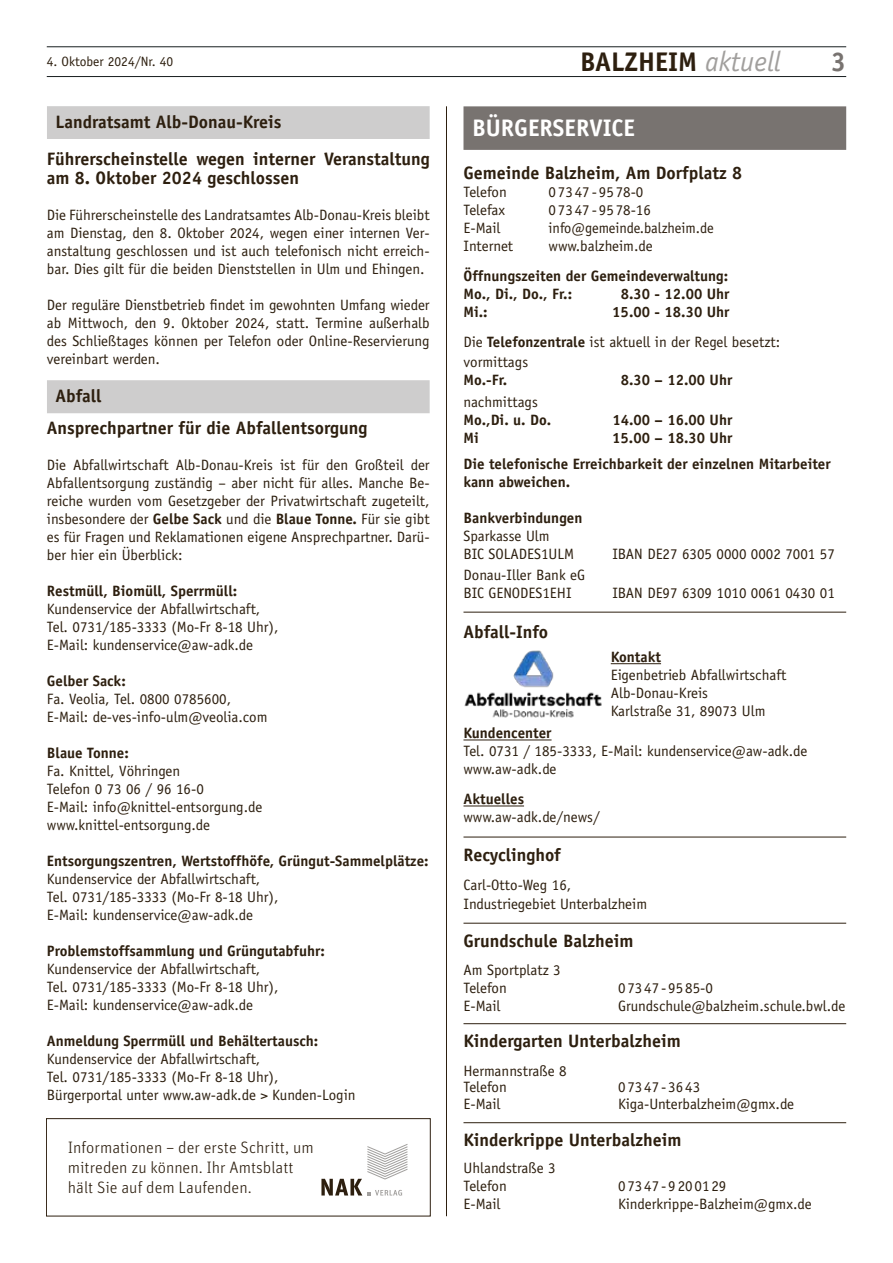
<style>
.page{position:relative;width:893px;height:1263px;background:#fff}
.page>*{position:absolute;margin:0;border:0;box-sizing:border-box;transform-origin:0 0}
.t1{font:700 27px "Officina Sans";color:#2d1f0f}
.t2{font:700 27px "Officina Sans";color:#787370}
.t3{font:700 24px "Officina Sans";color:#fff}
.t4{font:700 18px/36.9px "Officina Sans";color:#2d1f0f}
.t5{font:300 16.5px/20.2px "Unit Pro";color:#2d1f0f}
.t6{font:15px/18px "Officina Sans";color:#2d1f0f}
.t7{font:700 15px/18px "Officina Sans";color:#2d1f0f}
.t8{font:15px "Officina Sans";color:#2d1f0f;scale:.96 1}
.t9{font:15px "Officina Sans";letter-spacing:.06em;color:#2d1f0f}
.t10{font:13.5px "Officina Sans";color:#2d1f0f}
.s1{font-weight:400;font-style:italic;font-size:28.35px;color:#a19f9d}
.s2{font-weight:700}
</style>
<div class="page">
<hr style="left:47px;top:76px;width:799px;height:1px;background:#171d1f">
<hr style="left:47px;top:47px;width:799px;height:1px;background:#171d1f">
<hr style="left:446px;top:106px;width:1px;height:1110px;background:#2d1f0f">
<div style="left:47px;top:106px;width:383px;height:33px;background:#cecdcd"></div>
<div style="left:47px;top:380px;width:383px;height:33px;background:#cecdcd"></div>
<hr style="left:463px;top:612px;width:383px;height:1px;background:#2d1f0f">
<hr style="left:611px;top:663px;width:50px;height:1px;background:#2d1f0f">
<hr style="left:463px;top:740px;width:89px;height:1px;background:#2d1f0f">
<hr style="left:463px;top:806px;width:61px;height:1px;background:#2d1f0f">
<hr style="left:463px;top:837px;width:383px;height:1px;background:#2d1f0f">
<hr style="left:463px;top:923px;width:383px;height:1px;background:#2d1f0f">
<hr style="left:463px;top:1023px;width:383px;height:1px;background:#2d1f0f">
<hr style="left:463px;top:1122px;width:383px;height:1px;background:#2d1f0f">
<div style="left:463px;top:106px;width:383px;height:43px;background:#787370"></div>
<img style="left:464px;top:650px;width:138px;height:68px">
<svg style="left:321px;top:1144px;width:87px;height:51px"></svg>
<div style="left:46px;top:1118px;width:384px;height:98px;border:1px solid #2d1f0f"></div>
<h1 class="t1" style="left:580px;top:45px;width:202px">BALZHEIM <span class="s1">aktuell</span></h1>
<p class="t10" style="left:47px;top:53px;width:128px">4. Oktober 2024/Nr. 40</p>
<h1 class="t2" style="left:831px;top:45px;width:17px">3</h1>
<p class="t4" style="left:47px;top:103px;width:384px;text-indent:9px">Landratsamt Alb-Donau-Kreis<br>Führerscheinstelle wegen interner Veranstaltung</p>
<p class="t4" style="left:47px;top:160px;width:254px">am 8. Oktober 2024 geschlossen</p>
<p class="t6" style="left:47px;top:206px;width:384px;text-align:justify">Die Führerscheinstelle des Landratsamtes Alb-Donau-Kreis bleibt am Dienstag, den 8. Oktober 2024, wegen einer internen Ver&shy;anstaltung geschlossen und ist auch telefonisch nicht erreich&shy;bar. Dies gilt für die beiden Dienststellen in Ulm und Ehingen.</p>
<p class="t6" style="left:47px;top:296px;width:384px;text-align:justify">Der reguläre Dienstbetrieb findet im gewohnten Umfang wieder ab Mittwoch, den 9. Oktober 2024, statt. Termine außerhalb des Schließtages können per Telefon oder Online-Reservierung vereinbart werden.</p>
<p class="t4" style="left:47px;top:380px;width:322px;line-height:32.1px;text-indent:9px">Abfall<br>Ansprechpartner für die Abfallentsorgung</p>
<p class="t6" style="left:47px;top:456px;width:384px;text-align:justify">Die Abfallwirtschaft Alb-Donau-Kreis ist für den Großteil der Abfallentsorgung zuständig – aber nicht für alles. Manche Be&shy;reiche wurden vom Gesetzgeber der Privatwirtschaft zugeteilt, insbesondere der <span class="s2">Gelbe Sack</span> und die <span class="s2">Blaue Tonne.</span> Für sie gibt es für Fragen und Reklamationen eigene Ansprechpartner. Darü&shy;ber hier ein Überblick:</p>
<p class="t7" style="left:47px;top:582px;width:192px">Restmüll, Biomüll, Sperrmüll:</p>
<p class="t6" style="left:47px;top:600px;width:233px">Kundenservice der Abfallwirtschaft,<br>Tel. 0731/185-3333 (Mo-Fr 8-18 Uhr),<br>E-Mail: kundenservice@aw-adk.de</p>
<p class="t7" style="left:47px;top:672px;width:80px">Gelber Sack:</p>
<p class="t6" style="left:47px;top:690px;width:222px">Fa. Veolia, Tel. 0800 0785600,<br>E-Mail: de-ves-info-ulm@veolia.com</p>
<p class="t7" style="left:47px;top:744px;width:83px">Blaue Tonne:</p>
<p class="t6" style="left:47px;top:762px;width:217px">Fa. Knittel, Vöhringen<br>Telefon 0 73 06 / 96 16-0<br>E-Mail: info@knittel-entsorgung.de www.knittel-entsorgung.de</p>
<p class="t7" style="left:47px;top:852px;width:383px">Entsorgungszentren, Wertstoffhöfe, Grüngut-Sammelplätze:</p>
<p class="t6" style="left:47px;top:870px;width:233px">Kundenservice der Abfallwirtschaft,<br>Tel. 0731/185-3333 (Mo-Fr 8-18 Uhr),<br>E-Mail: kundenservice@aw-adk.de</p>
<p class="t7" style="left:47px;top:942px;width:280px">Problemstoffsammlung und Grüngutabfuhr:</p>
<p class="t6" style="left:47px;top:960px;width:233px">Kundenservice der Abfallwirtschaft,<br>Tel. 0731/185-3333 (Mo-Fr 8-18 Uhr),<br>E-Mail: kundenservice@aw-adk.de</p>
<p class="t7" style="left:47px;top:1032px;width:273px">Anmeldung Sperrmüll und Behältertausch:</p>
<p class="t6" style="left:47px;top:1050px;width:310px">Kundenservice der Abfallwirtschaft,<br>Tel. 0731/185-3333 (Mo-Fr 8-18 Uhr),<br>Bürgerportal unter www.aw-adk.de &gt; Kunden-Login</p>
<p class="t5" style="left:68px;top:1137px;width:247px">Informationen – der erste Schritt, um mitreden zu können. Ihr Amtsblatt hält Sie auf dem Laufenden.</p>
<h2 class="t3" style="left:472px;top:112px;width:165px">BÜRGERSERVICE</h2>
<p class="t4" style="left:463px;top:154px;width:280px">Gemeinde Balzheim, Am Dorfplatz 8</p>
<p class="t6" style="left:463px;top:182px;width:45px">Telefon</p>
<p class="t6" style="left:548px;top:182px;width:96px">0 73 47 - 9578-0</p>
<p class="t6" style="left:463px;top:200px;width:43px">Telefax</p>
<p class="t6" style="left:548px;top:200px;width:104px">0 73 47 - 9578-16</p>
<p class="t6" style="left:463px;top:218px;width:38px">E-Mail</p>
<p class="t8" style="left:549px;top:219px;width:174px">info@gemeinde.balzheim.de</p>
<p class="t6" style="left:463px;top:236px;width:51px">Internet</p>
<p class="t6" style="left:548px;top:236px;width:106px">www.balzheim.de</p>
<p class="t7" style="left:463px;top:266px;width:266px">Öffnungszeiten der Gemeindeverwaltung:<br>Mo., Di., Do., Fr.:</p>
<p class="t7" style="left:621px;top:284px;width:110px">8.30 - 12.00 Uhr</p>
<p class="t6" style="left:463px;top:296px;width:318px;line-height:30px;text-indent:149px"><span class="s2">15.00 - 18.30 Uhr<br></span>Die <span class="s2">Telefonzentrale</span> ist aktuell in der Regel besetzt:</p>
<p class="t6" style="left:463px;top:353px;width:66px">vormittags</p>
<p class="t7" style="left:463px;top:370px;width:45px">Mo.-Fr.</p>
<p class="t7" style="left:621px;top:370px;width:113px">8.30 – 12.00 Uhr</p>
<p class="t6" style="left:463px;top:393px;width:76px">nachmittags</p>
<p class="t7" style="left:463px;top:411px;width:89px">Mo.,Di. u. Do.</p>
<p class="t7" style="left:612px;top:411px;width:122px">14.00 – 16.00 Uhr</p>
<p class="t7" style="left:463px;top:429px;width:17px">Mi</p>
<p class="t7" style="left:463px;top:302px;width:26px">Mi.:</p>
<p class="t7" style="left:463px;top:424px;width:369px;line-height:26.5px;text-indent:149px">15.00 – 18.30 Uhr<br>Die telefonische Erreichbarkeit der einzelnen Mitarbeiter</p>
<p class="t7" style="left:463px;top:473px;width:108px">kann abweichen.</p>
<p class="t7" style="left:463px;top:509px;width:120px">Bankverbindungen</p>
<p class="t6" style="left:463px;top:527px;width:112px">Sparkasse Ulm<br>BIC SOLADES1ULM</p>
<p class="t6" style="left:612px;top:545px;width:224px">IBAN DE27 6305 0000 0002 7001 57</p>
<p class="t6" style="left:463px;top:565px;width:123px">Donau-Iller Bank eG<br>BIC GENODES1EHI</p>
<p class="t4" style="left:463px;top:613px;width:86px">Abfall-Info</p>
<p class="t6" style="left:612px;top:583px;width:224px">IBAN DE97 6309 1010 0061 0430 01</p>
<p class="t7" style="left:611px;top:648px;width:52px">Kontakt</p>
<p class="t6" style="left:611px;top:666px;width:177px">Eigenbetrieb Abfallwirtschaft<br>Alb-Donau-Kreis<br>Karlstraße 31, 89073 Ulm</p>
<p class="t7" style="left:463px;top:724px;width:90px">Kundencenter</p>
<p class="t6" style="left:463px;top:742px;width:345px">Tel. 0731 / 185-3333, E-Mail: kundenservice@aw-adk.de www.aw-adk.de</p>
<p class="t7" style="left:463px;top:790px;width:62px">Aktuelles</p>
<p class="t6" style="left:463px;top:808px;width:138px">www.aw-adk.de/news/</p>
<p class="t4" style="left:463px;top:836px;width:99px">Recyclinghof</p>
<p class="t6" style="left:463px;top:875px;width:185px;line-height:19.5px">Carl-Otto-Weg 16,<br>Industriegebiet Unterbalzheim</p>
<p class="t4" style="left:463px;top:922px;width:171px">Grundschule Balzheim</p>
<p class="t6" style="left:463px;top:961px;width:99px">Am Sportplatz 3<br>Telefon</p>
<p class="t6" style="left:618px;top:979px;width:96px">07347-95 85-0</p>
<p class="t6" style="left:463px;top:997px;width:38px">E-Mail</p>
<p class="t6" style="left:618px;top:997px;width:229px">Grundschule@balzheim.schule.bwl.de</p>
<p class="t4" style="left:463px;top:1022px;width:219px">Kindergarten Unterbalzheim</p>
<p class="t6" style="left:463px;top:1062px;width:105px;line-height:16.5px">Hermannstraße 8<br>Telefon</p>
<p class="t6" style="left:618px;top:1078px;width:84px">07347-3643</p>
<p class="t6" style="left:463px;top:1095px;width:38px">E-Mail</p>
<p class="t6" style="left:618px;top:1095px;width:178px">Kiga-Unterbalzheim@gmx.de</p>
<p class="t4" style="left:463px;top:1121px;width:220px">Kinderkrippe Unterbalzheim</p>
<p class="t6" style="left:463px;top:1159px;width:94px">Uhlandstraße 3<br>Telefon</p>
<p class="t9" style="left:618px;top:1177px;width:110px">07347-9200129</p>
<p class="t6" style="left:463px;top:1195px;width:38px">E-Mail</p>
<p class="t6" style="left:618px;top:1195px;width:195px">Kinderkrippe-Balzheim@gmx.de</p>
</div>
